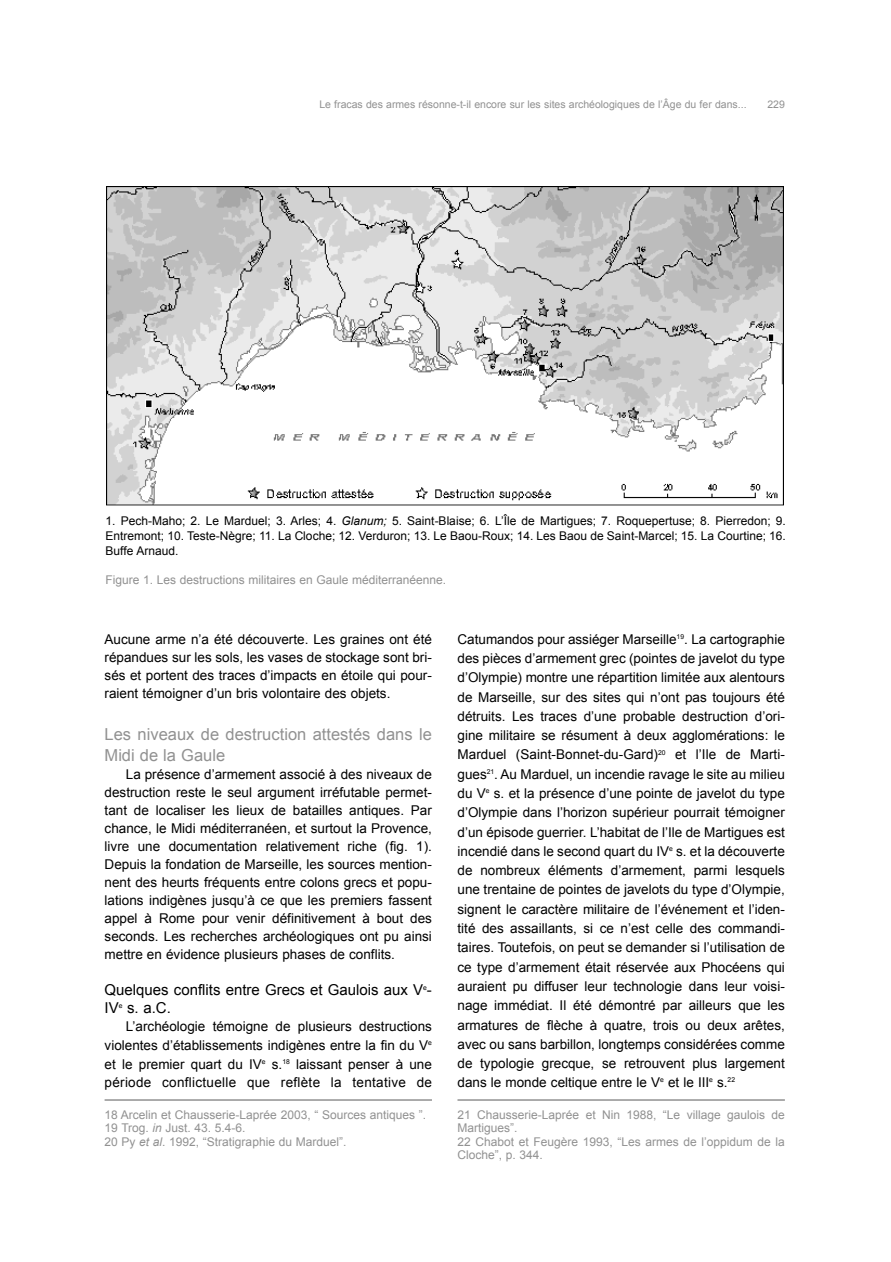
<style>
.page{position:relative;width:891px;height:1262px;background:#fff}
.page>*{position:absolute;margin:0;border:0;box-sizing:border-box;transform-origin:0 0}
.t1{font:16.5px/21px "Arial";color:#919191}
.t2{font:15px "Arial";color:#000}
.t3{font:13.5px/19.4px "Arial";color:#000;text-align:justify}
.t4{font:12px/13.5px "Arial";color:#919191}
.t5{font:12px/15px "Arial";color:#000;text-align:justify}
.t6{font:10.5px "Arial";color:#919191}
.t7{font:6.75px "Arial";color:#000}
.s1{font-style:italic}
</style>
<div class="page">
<svg style="left:104px;top:1099px;width:328px;height:2px"></svg>
<svg style="left:457px;top:1099px;width:328px;height:2px"></svg>
<img style="left:107px;top:187px;width:676px;height:319px">
<p class="t6" style="left:319px;top:98px;width:429px">Le fracas des armes résonne-t-il encore sur les sites archéologiques de l’Âge du fer dans...</p>
<p class="t6" style="left:767px;top:98px;width:19px">229</p>
<p class="t5" style="left:106px;top:513px;width:682px">1. Pech-Maho; 2. Le Marduel; 3. Arles; 4. <span class="s1">Glanum;</span> 5. Saint-Blaise; 6. L’Île de Martigues; 7. Roquepertuse; 8. Pierredon; 9.<br>Entremont; 10. Teste-Nègre; 11. La Cloche; 12. Verduron; 13. Le Baou-Roux; 14. Les Baou de Saint-Marcel; 15. La Courtine; 16.<br>Buffe Arnaud.</p>
<p class="t4" style="left:106px;top:572px;width:342px">Figure 1. Les destructions militaires en Gaule méditerranéenne.</p>
<p class="t3" style="left:105px;top:630px;width:329px;line-height:18px">Aucune arme n’a été découverte. Les graines ont été répandues sur les sols, les vases de stockage sont bri&shy;sés et portent des traces d’impacts en étoile qui pour&shy;raient témoigner d’un bris volontaire des objets.</p>
<p class="t1" style="left:105px;top:723px;width:329px">Les niveaux de destruction attestés dans le<br>Midi de la Gaule</p>
<p class="t3" style="left:105px;top:765px;width:329px;line-height:18px;text-indent:21px">La présence d’armement associé à des niveaux de destruction reste le seul argument irréfutable permet&shy;tant de localiser les lieux de batailles antiques. Par chance, le Midi méditerranéen, et surtout la Provence, livre une documentation relativement riche (fig. 1).<br>Depuis la fondation de Marseille, les sources mention&shy;nent des heurts fréquents entre colons grecs et popu&shy;lations indigènes jusqu’à ce que les premiers fassent appel à Rome pour venir définitivement à bout des seconds. Les recherches archéologiques ont pu ainsi mettre en évidence plusieurs phases de conflits.</p>
<p class="t2" style="left:105px;top:981px;width:329px">Quelques conflits entre Grecs et Gaulois aux V -</p>
<p class="t7" style="left:423px;top:983px;width:5px">e</p>
<p class="t2" style="left:105px;top:999px;width:16px">IV</p>
<p class="t7" style="left:119px;top:1001px;width:5px">e</p>
<p class="t2" style="left:127px;top:999px;width:45px">s. a.C.</p>
<p class="t3" style="left:105px;top:1017px;width:329px;line-height:18.6px;text-indent:21px">L’archéologie témoigne de plusieurs destructions violentes d’établissements indigènes entre la fin du V<sup>e </sup>et le premier quart du IV<sup>e</sup> s.<sup>18</sup> laissant penser à une période conflictuelle que reflète la tentative de</p>
<p class="t3" style="left:458px;top:629px;width:329px">Catumandos pour assiéger Marseille<sup>19</sup>. La cartographie des pièces d’armement grec (pointes de javelot du type d’Olympie) montre une répartition limitée aux alentours de Marseille, sur des sites qui n’ont pas toujours été détruits. Les traces d’une probable destruction d’ori&shy;gine militaire se résument à deux agglomérations: le Marduel (Saint-Bonnet-du-Gard)<sup>20</sup> et l’Ile de Marti&shy;gues<sup>21</sup>. Au Marduel, un incendie ravage le site au milieu du V<sup>e</sup> s. et la présence d’une pointe de javelot du type d’Olympie dans l’horizon supérieur pourrait témoigner d’un épisode guerrier. L’habitat de l’Ile de Martigues est incendié dans le second quart du IV<sup>e</sup> s. et la découverte de nombreux éléments d’armement, parmi lesquels une trentaine de pointes de javelots du type d’Olympie, signent le caractère militaire de l’événement et l’iden&shy;tité des assaillants, si ce n’est celle des commandi&shy;taires. Toutefois, on peut se demander si l’utilisation de ce type d’armement était réservée aux Phocéens qui auraient pu diffuser leur technologie dans leur voisi&shy;nage immédiat. Il été démontré par ailleurs que les armatures de flèche à quatre, trois ou deux arêtes, avec ou sans barbillon, longtemps considérées comme de typologie grecque, se retrouvent plus largement dans le monde celtique entre le V<sup>e</sup> et le III<sup>e</sup> s.<sup>22</sup></p>
<p class="t4" style="left:105px;top:1108px;width:323px">18 Arcelin et Chausserie-Laprée 2003, “ Sources antiques ”.<br>19 Trog. <span class="s1">in</span> Just. 43. 5.4-6.<br>20 Py <span class="s1">et al</span>. 1992, “Stratigraphie du Marduel”.</p>
<p class="t4" style="left:458px;top:1108px;width:329px">21 Chausserie-Laprée et Nin 1988, “Le village gaulois de Martigues”.<br>22 Chabot et Feugère 1993, “Les armes de l’oppidum de la Cloche”, p. 344.</p>
</div>
